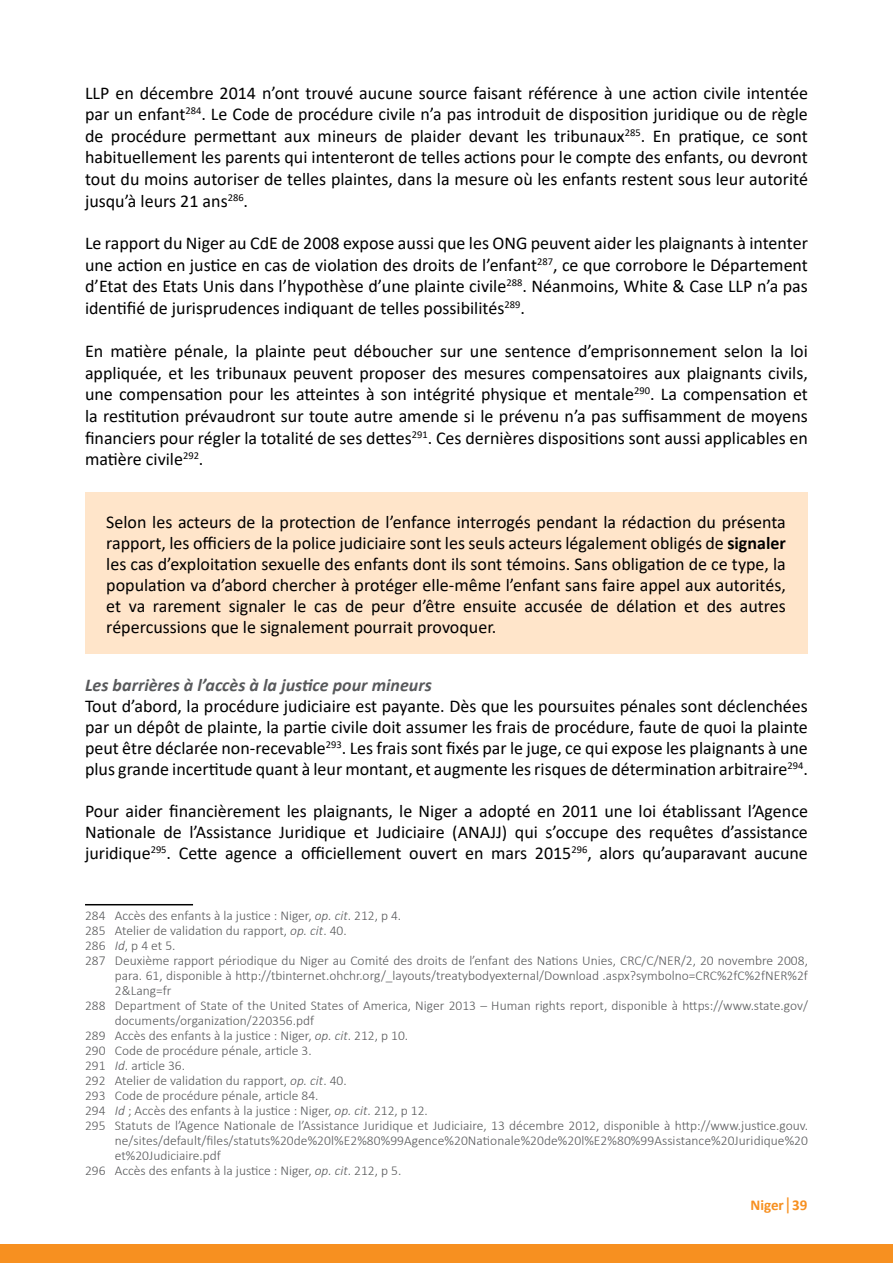
<style>
.page{position:relative;width:893px;height:1263px;background:#fff}
.page>*{position:absolute;margin:0;border:0;box-sizing:border-box;transform-origin:0 0}
.t1{font:18px/21.6px "Calibri";color:#000;text-align:justify}
.t2{font:italic 700 18px "Calibri";color:#58595b}
.t3{font:700 15px "Calibri";color:#f79020}
.t4{font:300 13.5px "Calibri";color:#58595b}
.s1{font-weight:700}
.s2{font-style:italic}
.s3{font-weight:400;font-size:18px}
</style>
<div class="page">
<div style="left:0;top:1244px;width:893px;height:19px;background:#f79020"></div>
<div style="left:85px;top:493px;width:722px;height:161px;background:#ffe5ca"></div>
<hr style="left:85px;top:904px;width:108px;height:1px;background:#000">
<p class="t1" style="left:85px;top:81px;width:724px">LLP en décembre 2014 n’ont trouvé aucune source faisant référence à une action civile intentée par un enfant<sup>284</sup>. Le Code de procédure civile n’a pas introduit de disposition juridique ou de règle de procédure permettant aux mineurs de plaider devant les tribunaux<sup>285</sup>. En pratique, ce sont habituellement les parents qui intenteront de telles actions pour le compte des enfants, ou devront tout du moins autoriser de telles plaintes, dans la mesure où les enfants restent sous leur autorité jusqu’à leurs 21 ans<sup>286</sup>.</p>
<p class="t1" style="left:85px;top:232px;width:724px">Le rapport du Niger au CdE de 2008 expose aussi que les ONG peuvent aider les plaignants à intenter une action en justice en cas de violation des droits de l’enfant<sup>287</sup>, ce que corrobore le Département d’Etat des Etats Unis dans l’hypothèse d’une plainte civile<sup>288</sup>. Néanmoins, White &amp; Case LLP n’a pas identifié de jurisprudences indiquant de telles possibilités<sup>289</sup>.</p>
<p class="t1" style="left:85px;top:340px;width:724px">En matière pénale, la plainte peut déboucher sur une sentence d’emprisonnement selon la loi appliquée, et les tribunaux peuvent proposer des mesures compensatoires aux plaignants civils, une compensation pour les atteintes à son intégrité physique et mentale<sup>290</sup>. La compensation et la restitution prévaudront sur toute autre amende si le prévenu n’a pas suffisamment de moyens financiers pour régler la totalité de ses dettes<sup>291</sup>. Ces dernières dispositions sont aussi applicables en matière civile<sup>292</sup>.</p>
<p class="t1" style="left:106px;top:511px;width:681px;line-height:21px">Selon les acteurs de la protection de l’enfance interrogés pendant la rédaction du présenta rapport, les officiers de la police judiciaire sont les seuls acteurs légalement obligés de <span class="s1">signaler </span>les cas d’exploitation sexuelle des enfants dont ils sont témoins. Sans obligation de ce type, la population va d’abord chercher à protéger elle-même l’enfant sans faire appel aux autorités, et va rarement signaler le cas de peur d’être ensuite accusée de délation et des autres répercussions que le signalement pourrait provoquer.</p>
<p class="t2" style="left:85px;top:672px;width:348px">Les barrières à l’accès à la justice pour mineurs</p>
<p class="t1" style="left:85px;top:695px;width:724px;line-height:21px">Tout d’abord, la procédure judiciaire est payante. Dès que les poursuites pénales sont déclenchées par un dépôt de plainte, la partie civile doit assumer les frais de procédure, faute de quoi la plainte peut être déclarée non-recevable<sup>293</sup>. Les frais sont fixés par le juge, ce qui expose les plaignants à une plus grande incertitude quant à leur montant, et augmente les risques de détermination arbitraire<sup>294</sup>.</p>
<p class="t1" style="left:85px;top:800px;width:724px;line-height:21px">Pour aider financièrement les plaignants, le Niger a adopté en 2011 une loi établissant l’Agence Nationale de l’Assistance Juridique et Judiciaire (ANAJJ) qui s’occupe des requêtes d’assistance juridique<sup>295</sup>. Cette agence a officiellement ouvert en mars 2015<sup>296</sup>, alors qu’auparavant aucune</p>
<p class="t4" style="left:85px;top:907px;width:318px">284 Accès des enfants à la justice : Niger, <span class="s2">op. cit</span>. 212, p 4.</p>
<p class="t4" style="left:85px;top:922px;width:263px">285 Atelier de validation du rapport, <span class="s2">op. cit</span>. 40.</p>
<p class="t4" style="left:85px;top:937px;width:92px">286 <span class="s2">Id</span>, p 4 et 5.</p>
<p class="t4" style="left:85px;top:952px;width:724px">287 Deuxième rapport périodique du Niger au Comité des droits de l’enfant des Nations Unies, CRC/C/NER/2, 20 novembre 2008,</p>
<p class="t4" style="left:115px;top:967px;width:695px">para. 61, disponible à http://tbinternet.ohchr.org/_layouts/treatybodyexternal/Download .aspx?symbolno=CRC%2fC%2fNER%2f</p>
<p class="t4" style="left:115px;top:982px;width:58px">2&amp;Lang=fr</p>
<p class="t4" style="left:85px;top:997px;width:724px">288 Department of State of the United States of America, Niger 2013 – Human rights report, disponible à https://www.state.gov/</p>
<p class="t4" style="left:115px;top:1012px;width:201px">documents/organization/220356.pdf</p>
<p class="t4" style="left:85px;top:1027px;width:325px">289 Accès des enfants à la justice : Niger, <span class="s2">op. cit</span>. 212, p 10.</p>
<p class="t4" style="left:85px;top:1042px;width:228px">290 Code de procédure pénale, article 3.</p>
<p class="t4" style="left:85px;top:1057px;width:102px">291 <span class="s2">Id</span>. article 36.</p>
<p class="t4" style="left:85px;top:1072px;width:263px">292 Atelier de validation du rapport, <span class="s2">op. cit</span>. 40.</p>
<p class="t4" style="left:85px;top:1087px;width:235px">293 Code de procédure pénale, article 84.</p>
<p class="t4" style="left:85px;top:1102px;width:344px">294 <span class="s2">Id</span> ; Accès des enfants à la justice : Niger, <span class="s2">op. cit</span>. 212, p 12.</p>
<p class="t4" style="left:85px;top:1117px;width:724px">295 Statuts de l’Agence Nationale de l’Assistance Juridique et Judiciaire, 13 décembre 2012, disponible à http://www.justice.gouv.</p>
<p class="t4" style="left:115px;top:1132px;width:695px">ne/sites/default/files/statuts%20de%20l%E2%80%99Agence%20Nationale%20de%20l%E2%80%99Assistance%20Juridique%20</p>
<p class="t4" style="left:115px;top:1147px;width:108px">et%20Judiciaire.pdf</p>
<p class="t4" style="left:85px;top:1162px;width:318px">296 Accès des enfants à la justice : Niger, <span class="s2">op. cit</span>. 212, p 5.</p>
<p class="t3" style="left:750px;top:1194px;width:58px">Niger<span class="s3">|</span>39</p>
</div>
